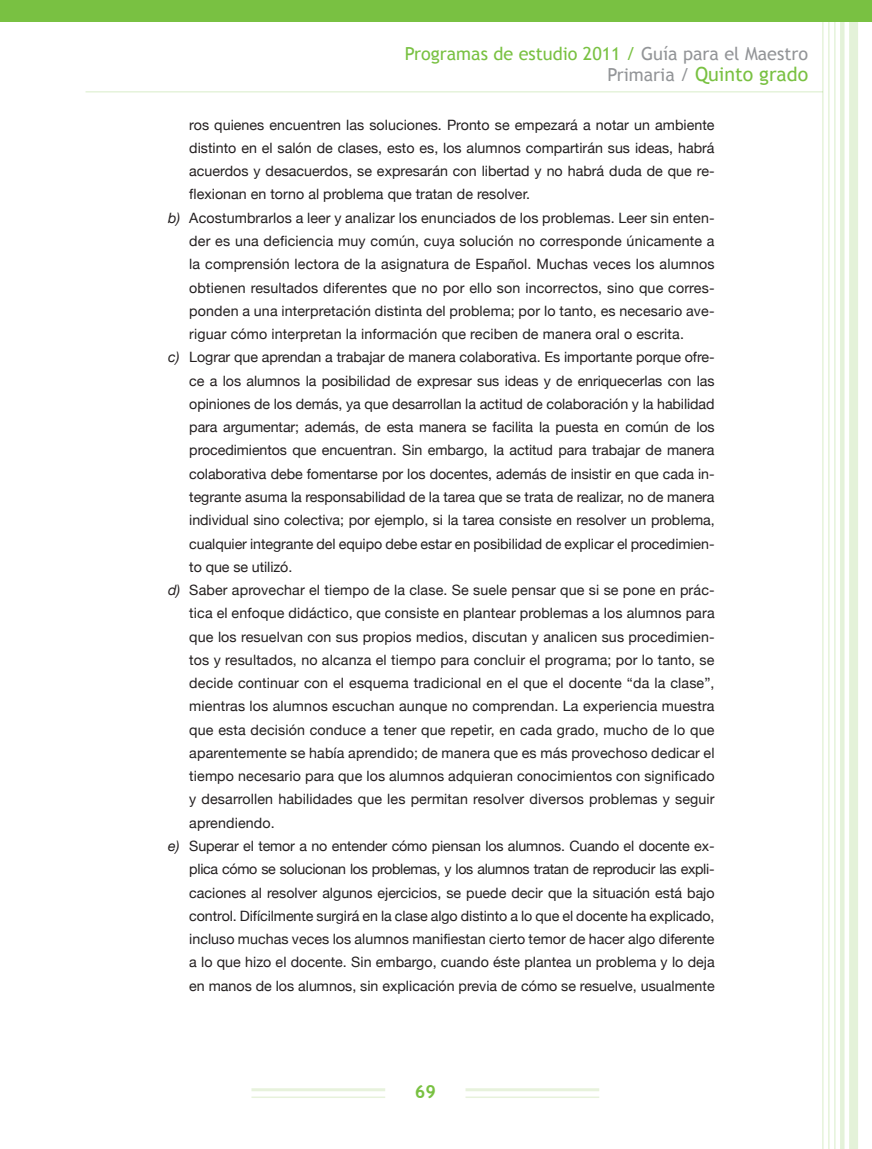
<style>
.page{position:relative;width:872px;height:1149px;background:#fff}
.page>*{position:absolute;margin:0;border:0;box-sizing:border-box;transform-origin:0 0}
.t1{font:19.5px "Trebuchet MS";color:#79c142}
.t2{font:18px "Trebuchet MS";color:#79c142}
.t3{font:700 18px "Trebuchet MS";color:#79c142}
._02_TEXTO_inciso_SIN{font:14.25px/23.2px "Helvetica Neue";color:#231f20;text-align:justify}
.s1{color:#939598}
.s2{font-size:18px;color:#939598}
.s3{font-style:italic}
</style>
<div class="page">
<div style="left:849px;top:0;width:9px;height:1148px;background:#e4f2d9"></div>
<hr style="left:840px;top:0;width:4px;height:1148px;background:#e4f2d9">
<hr style="left:834px;top:0;width:1px;height:1148px;background:#79c142">
<hr style="left:828px;top:0;width:1px;height:1148px;background:#79c142">
<hr style="left:822px;top:0;width:1px;height:1148px;background:#79c142">
<div style="left:0;top:0;width:872px;height:22px;background:#79c142"></div>
<hr style="left:85px;top:91px;width:738px;height:1px;background:#79c142">
<hr style="left:465px;top:1087px;width:134px;height:3px;background:#e1efd4">
<hr style="left:251px;top:1087px;width:134px;height:3px;background:#e1efd4">
<hr style="left:465px;top:1096px;width:134px;height:1px;background:#e1efd4">
<hr style="left:251px;top:1096px;width:134px;height:1px;background:#e1efd4">
<p class="t2" style="left:405px;top:43px;width:405px">Programas de estudio 2011 / <span class="s1">Guía para el Maestro</span></p>
<h1 class="t1" style="left:607px;top:62px;width:202px"><span class="s2">Primaria /</span> Quinto grado</h1>
<p class="_02_TEXTO_inciso_SIN" style="left:189px;top:113px;width:527px">ros quienes encuentren las soluciones. Pronto se empezará a notar un ambiente distinto en el salón de clases, esto es, los alumnos compartirán sus ideas, habrá acuerdos y desacuerdos, se expresarán con libertad y no habrá duda de que re&shy;flexionan en torno al problema que tratan de resolver.</p>
<p class="_02_TEXTO_inciso_SIN" style="left:189px;top:206px;width:527px;text-indent:-21px"><span class="s3">b)</span> Acostumbrarlos a leer y analizar los enunciados de los problemas. Leer sin enten&shy;der es una deficiencia muy común, cuya solución no corresponde únicamente a la comprensión lectora de la asignatura de Español. Muchas veces los alumnos obtienen resultados diferentes que no por ello son incorrectos, sino que corres&shy;ponden a una interpretación distinta del problema; por lo tanto, es necesario ave&shy;riguar cómo interpretan la información que reciben de manera oral o escrita.</p>
<p class="_02_TEXTO_inciso_SIN" style="left:189px;top:345px;width:527px;text-indent:-21px"><span class="s3">c)</span> Lograr que aprendan a trabajar de manera colaborativa. Es importante porque ofre&shy;ce a los alumnos la posibilidad de expresar sus ideas y de enriquecerlas con las opiniones de los demás, ya que desarrollan la actitud de colaboración y la habilidad para argumentar; además, de esta manera se facilita la puesta en común de los procedimientos que encuentran. Sin embargo, la actitud para trabajar de manera colaborativa debe fomentarse por los docentes, además de insistir en que cada in&shy;tegrante asuma la responsabilidad de la tarea que se trata de realizar, no de manera individual sino colectiva; por ejemplo, si la tarea consiste en resolver un problema, cualquier integrante del equipo debe estar en posibilidad de explicar el procedimien&shy;to que se utilizó.</p>
<p class="_02_TEXTO_inciso_SIN" style="left:189px;top:578px;width:527px;text-indent:-21px"><span class="s3">d)</span> Saber aprovechar el tiempo de la clase. Se suele pensar que si se pone en prác&shy;tica el enfoque didáctico, que consiste en plantear problemas a los alumnos para que los resuelvan con sus propios medios, discutan y analicen sus procedimien&shy;tos y resultados, no alcanza el tiempo para concluir el programa; por lo tanto, se decide continuar con el esquema tradicional en el que el docente “da la clase”, mientras los alumnos escuchan aunque no comprendan. La experiencia muestra que esta decisión conduce a tener que repetir, en cada grado, mucho de lo que aparentemente se había aprendido; de manera que es más provechoso dedicar el tiempo necesario para que los alumnos adquieran conocimientos con significado y desarrollen habilidades que les permitan resolver diversos problemas y seguir aprendiendo.</p>
<p class="_02_TEXTO_inciso_SIN" style="left:189px;top:833px;width:527px;text-align:left;text-indent:-21px"><span class="s3">e)</span> Superar el temor a no entender cómo piensan los alumnos. Cuando el docente ex&shy;plica cómo se solucionan los problemas, y los alumnos tratan de reproducir las expli--- caciones al resolver algunos ejercicios, se puede decir que la situación está bajo control. Difícilmente surgirá en la clase algo distinto a lo que el docente ha explicado, incluso muchas veces los alumnos manifiestan cierto temor de hacer algo diferente a lo que hizo el docente. Sin embargo, cuando éste plantea un problema y lo deja en manos de los alumnos, sin explicación previa de cómo se resuelve, usualmente</p>
<p class="t3" style="left:415px;top:1080px;width:23px">69</p>
</div>
